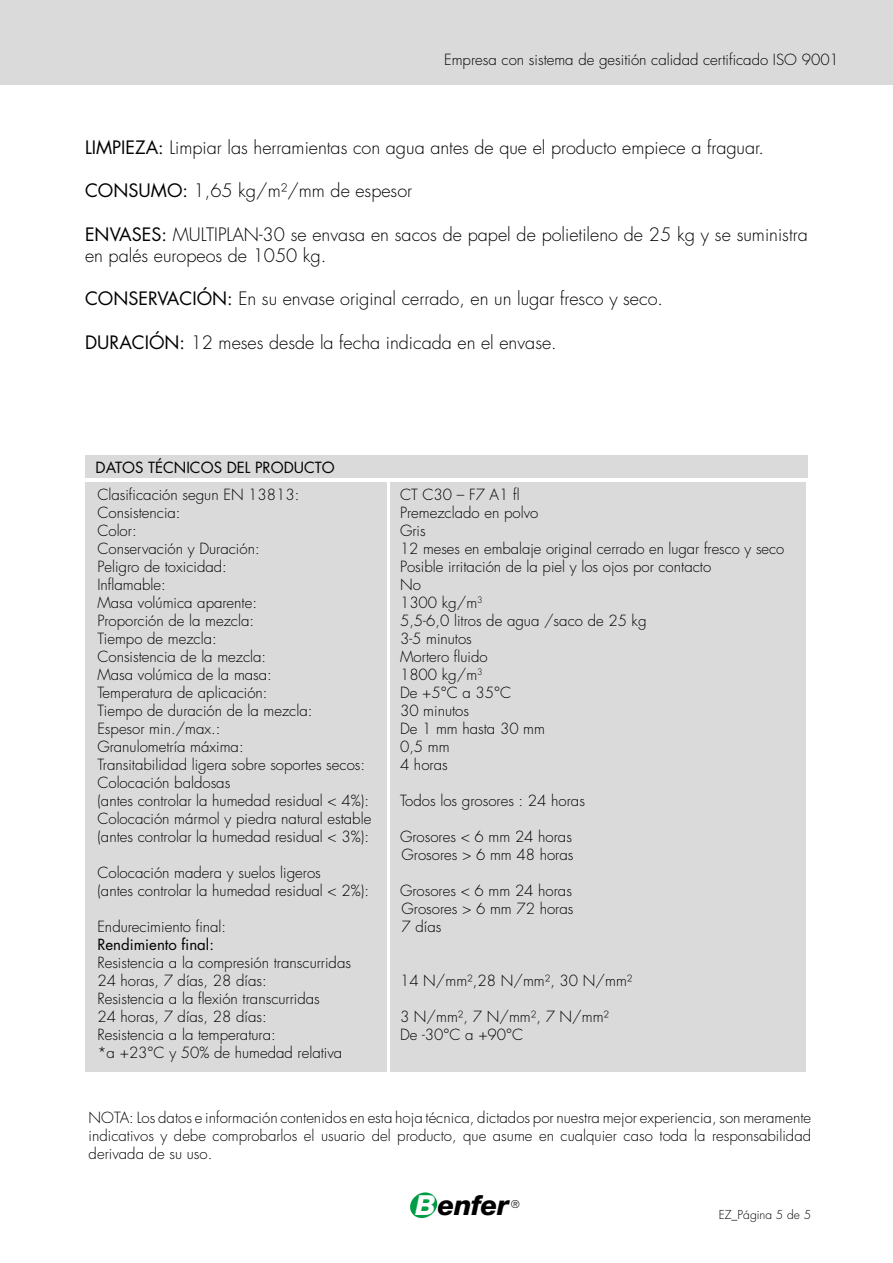
<style>
.page{position:relative;width:893px;height:1263px;background:#fff}
.page>*{position:absolute;margin:0;border:0;box-sizing:border-box;transform-origin:0 0}
.t1{font:italic 800 27.6px "Helvetica Neue";letter-spacing:-.02em;color:#000}
.t2{font:300 18px/21.6px "Futura";color:#000}
.t3{font:300 15px/18px "Futura";color:#000}
.t4{font:15px "Futura CE";color:#000}
.t5{font:300 12px "Futura";color:#000}
.t6{font:300 10.5px "Futura";color:#000}
.s1{font-family:"Futura CE";font-weight:400}
.s2{color:#fff}
</style>
<div class="page">
<svg style="left:410px;top:1192px;width:28px;height:26px"></svg>
<div style="left:0;top:0;width:893px;height:85px;background:#dadada"></div>
<div style="left:85px;top:456px;width:722px;height:22px;background:#dadada"></div>
<div style="left:85px;top:482px;width:302px;height:589px;background:#dadada"></div>
<div style="left:391px;top:482px;width:415px;height:589px;background:#dadada"></div>
<p class="t3" style="left:444px;top:51px;width:396px">Empresa con sistema de gesitión calidad certificado ISO 9001</p>
<p class="t2" style="left:85px;top:137px;width:680px"><span class="s1">LIMPIEZA:</span> Limpiar las herramientas con agua antes de que el producto empiece a fraguar.</p>
<p class="t2" style="left:85px;top:181px;width:329px"><span class="s1">CONSUMO:</span> 1,65 kg/m²/mm de espesor</p>
<p class="t2" style="left:85px;top:224px;width:724px"><span class="s1">ENVASES:</span> MULTIPLAN-30 se envasa en sacos de papel de polietileno de 25 kg y se suministra en palés europeos de 1050 kg.</p>
<p class="t2" style="left:85px;top:289px;width:580px"><span class="s1">CONSERVACIÓN:</span> En su envase original cerrado, en un lugar fresco y seco.</p>
<p class="t2" style="left:85px;top:332px;width:473px"><span class="s1">DURACIÓN:</span> 12 meses desde la fecha indicada en el envase.</p>
<p class="t4" style="left:96px;top:457px;width:241px">DATOS TÉCNICOS DEL PRODUCTO</p>
<p class="t3" style="left:97px;top:486px;width:204px">Clasificación segun EN 13813:</p>
<p class="t3" style="left:400px;top:486px;width:121px">CT C30 – F7 A1 fl</p>
<p class="t3" style="left:97px;top:504px;width:85px">Consistencia:</p>
<p class="t3" style="left:400px;top:504px;width:140px">Premezclado en polvo</p>
<p class="t3" style="left:97px;top:522px;width:41px">Color:</p>
<p class="t3" style="left:400px;top:522px;width:27px">Gris</p>
<p class="t3" style="left:97px;top:540px;width:164px">Conservación y Duración:</p>
<p class="t3" style="left:400px;top:540px;width:386px">12 meses en embalaje original cerrado en lugar fresco y seco</p>
<p class="t3" style="left:97px;top:558px;width:131px">Peligro de toxicidad:</p>
<p class="t3" style="left:400px;top:558px;width:313px">Posible irritación de la piel y los ojos por contacto</p>
<p class="t3" style="left:97px;top:576px;width:70px">Inflamable:</p>
<p class="t3" style="left:400px;top:576px;width:22px">No</p>
<p class="t3" style="left:97px;top:594px;width:161px">Masa volúmica aparente:</p>
<p class="t3" style="left:400px;top:594px;width:84px">1300 kg/m<sup>3</sup></p>
<p class="t3" style="left:97px;top:612px;width:158px">Proporción de la mezcla:</p>
<p class="t3" style="left:400px;top:612px;width:248px">5,5-6,0 litros de agua /saco de 25 kg</p>
<p class="t3" style="left:97px;top:630px;width:121px">Tiempo de mezcla:</p>
<p class="t3" style="left:400px;top:630px;width:73px">3-5 minutos</p>
<p class="t3" style="left:97px;top:648px;width:170px">Consistencia de la mezcla:</p>
<p class="t3" style="left:400px;top:648px;width:89px">Mortero fluido</p>
<p class="t3" style="left:97px;top:666px;width:176px">Masa volúmica de la masa:</p>
<p class="t3" style="left:400px;top:666px;width:84px">1800 kg/m<sup>3</sup></p>
<p class="t3" style="left:97px;top:684px;width:172px">Temperatura de aplicación:</p>
<p class="t3" style="left:400px;top:684px;width:113px">De +5°C a 35°C</p>
<p class="t3" style="left:97px;top:702px;width:217px">Tiempo de duración de la mezcla:</p>
<p class="t3" style="left:400px;top:702px;width:71px">30 minutos</p>
<p class="t3" style="left:97px;top:720px;width:125px">Espesor min./max.:</p>
<p class="t3" style="left:400px;top:720px;width:146px">De 1 mm hasta 30 mm</p>
<p class="t3" style="left:97px;top:738px;width:148px">Granulometría máxima:</p>
<p class="t3" style="left:400px;top:738px;width:51px">0,5 mm</p>
<p class="t3" style="left:97px;top:756px;width:269px">Transitabilidad ligera sobre soportes secos:</p>
<p class="t3" style="left:400px;top:756px;width:49px">4 horas</p>
<p class="t3" style="left:97px;top:774px;width:273px">Colocación baldosas<br>(antes controlar la humedad residual &lt; 4%):</p>
<p class="t3" style="left:400px;top:792px;width:186px">Todos los grosores : 24 horas</p>
<p class="t3" style="left:97px;top:810px;width:275px">Colocación mármol y piedra natural estable (antes controlar la humedad residual &lt; 3%):</p>
<p class="t3" style="left:400px;top:828px;width:175px">Grosores &lt; 6 mm 24 horas<br>Grosores &gt; 6 mm 48 horas</p>
<p class="t3" style="left:97px;top:864px;width:273px">Colocación madera y suelos ligeros<br>(antes controlar la humedad residual &lt; 2%):</p>
<p class="t3" style="left:400px;top:882px;width:175px">Grosores &lt; 6 mm 24 horas<br>Grosores &gt; 6 mm 72 horas</p>
<p class="t3" style="left:97px;top:918px;width:130px">Endurecimiento final:</p>
<p class="t3" style="left:401px;top:918px;width:41px">7 días</p>
<p class="t4" style="left:97px;top:934px;width:118px">Rendimiento final:</p>
<p class="t3" style="left:97px;top:954px;width:255px">Resistencia a la compresión transcurridas<br>24 horas, 7 días, 28 días:</p>
<p class="t3" style="left:400px;top:972px;width:234px">14 N/mm²,28 N/mm², 30 N/mm²</p>
<p class="t3" style="left:97px;top:990px;width:224px">Resistencia a la flexión transcurridas<br>24 horas, 7 días, 28 días:</p>
<p class="t3" style="left:400px;top:1008px;width:211px">3 N/mm², 7 N/mm², 7 N/mm²</p>
<p class="t3" style="left:97px;top:1026px;width:180px">Resistencia a la temperatura:</p>
<p class="t3" style="left:400px;top:1026px;width:125px">De -30°C a +90°C</p>
<p class="t3" style="left:97px;top:1044px;width:246px">*a +23°C y 50% de humedad relativa</p>
<p class="t3" style="left:89px;top:1109px;width:724px;text-align:justify">NOTA: Los datos e información contenidos en esta hoja técnica, dictados por nuestra mejor experiencia, son meramente indicativos y debe comprobarlos el usuario del producto, que asume en cualquier caso toda la responsabilidad derivada de su uso.</p>
<h1 class="t1" style="left:416px;top:1189px;width:95px"><span class="s2">B</span>enfer</h1>
<p class="t6" style="left:511px;top:1198px;width:10px">®</p>
<p class="t5" style="left:719px;top:1207px;width:94px">EZ_Página 5 de 5</p>
</div>
